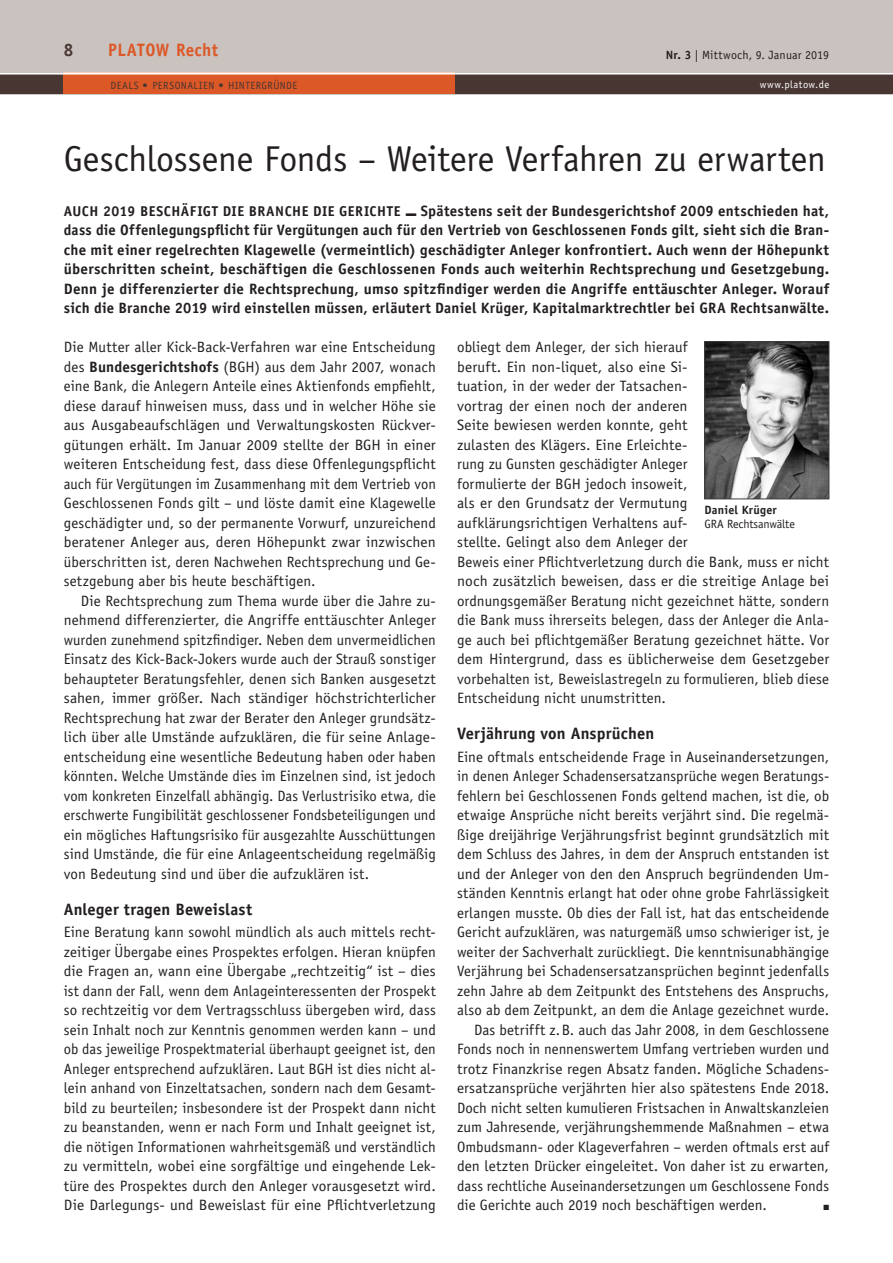
<style>
.page{position:relative;width:893px;height:1263px;background:#fff}
.page>*{position:absolute;margin:0;border:0;box-sizing:border-box;transform-origin:0 0}
._02_Headline_Seite_3{font:36px "Officina Sans Std";letter-spacing:-.005em;color:#231f20}
.t1{font:700 18px "Officina Sans Std";letter-spacing:.02em;color:#dd5827;scale:.95 1}
.t2{font:700 18px "Officina Sans Std";color:#473632;scale:.95 1}
._07_Zwischenhead_Bal{font:700 16.5px "Officina Sans Std";letter-spacing:.01em;color:#231f20}
._05_Fließtext{font:15px/19.5px "Officina Sans Std";letter-spacing:.005em;color:#231f20;text-align:justify}
._06_Fließtext_Einzug{font:15px/19.5px "Officina Sans Std";color:#231f20;text-align:justify}
._05_Fließtext-2{font:700 15px/19.5px "Officina Sans Std";letter-spacing:.02em;color:#231f20;text-align:justify}
._20_Kasten_Kopf{font:12px "Officina Sans Std";letter-spacing:.01em;color:#231f20}
._30_Tabelle_Fließtex{font:12px "Officina Sans Std";letter-spacing:-.01em;color:#231f20}
._30_Tabelle_Kopf{font:700 12px "Officina Sans Std";letter-spacing:.015em;color:#231f20}
.t3{font:10.5px "Officina Sans Std";letter-spacing:.035em;color:#473632}
.t4{font:10.5px "Officina Sans Std";letter-spacing:.045em;color:#fff}
._06_Fließtext_Einzug-2{font:7.5px "Zapf Dingbats";color:#231f20}
.s1{font-weight:700}
.s2{font-size:14.25px}
</style>
<div class="page">
<div style="left:0;top:0;width:893px;height:72px;background:#c9c2bf"></div>
<div style="left:0;top:72px;width:893px;height:22px;background:#473632"></div>
<hr style="left:0;top:94px;width:893px;height:1px;background:#473632">
<div style="left:64px;top:73px;width:391px;height:21px;background:#dd5827"></div>
<hr style="left:0;top:72px;width:893px;height:3px;background:#fff">
<img style="left:706px;top:343px;width:121px;height:154px">
<div style="left:704px;top:341px;width:125px;height:158px;border:1px solid #3e3e3f"></div>
<p class="t2" style="left:64px;top:39px;width:12px">8</p>
<p class="t1" style="left:108px;top:39px;width:117px">PLATOW Recht</p>
<p class="t3" style="left:111px;top:79px;width:188px">DEALS <span class="s1">•</span> PERSONALIEN <span class="s1">•</span> HINTERGRÜNDE</p>
<p class="_20_Kasten_Kopf" style="left:666px;top:47px;width:165px"><span class="s1">Nr. 3</span> | Mittwoch, 9. Januar 2019</p>
<p class="t4" style="left:760px;top:79px;width:71px">www.platow.de</p>
<p class="_02_Headline_Seite_3" style="left:64px;top:137px;width:763px">Geschlossene Fonds – Weitere Verfahren zu erwarten</p>
<p class="_05_Fließtext-2" style="left:64px;top:201px;width:767px"><span class="s2">AUCH 2019 BESCHÄFIGT DIE BRANCHE DIE GERICHTE</span> ■ Spätestens seit der Bundesgerichtshof 2009 entschieden hat, dass die Offenlegungspflicht für Vergütungen auch für den Vertrieb von Geschlossenen Fonds gilt, sieht sich die Bran&shy;che mit einer regelrechten Klagewelle (vermeintlich) geschädigter Anleger konfrontiert. Auch wenn der Höhepunkt überschritten scheint, beschäftigen die Geschlossenen Fonds auch weiterhin Rechtsprechung und Gesetzgebung.<br>Denn je differenzierter die Rechtsprechung, umso spitzfindiger werden die Angriffe enttäuschter Anleger. Worauf sich die Branche 2019 wird einstellen müssen, erläutert Daniel Krüger, Kapitalmarktrechtler bei GRA Rechtsanwälte.</p>
<p class="_05_Fließtext" style="left:64px;top:338px;width:374px">Die Mutter aller Kick-Back-Verfahren war eine Entscheidung des <span class="s1">Bundesgerichtshofs</span> (BGH) aus dem Jahr 2007, wonach eine Bank, die Anlegern Anteile eines Aktienfonds empfiehlt, diese darauf hinweisen muss, dass und in welcher Höhe sie aus Ausgabeaufschlägen und Verwaltungskosten Rückver&shy;gütungen erhält. Im Januar 2009 stellte der BGH in einer weiteren Entscheidung fest, dass diese Offenlegungspflicht auch für Vergütungen im Zusammenhang mit dem Vertrieb von Geschlossenen Fonds gilt – und löste damit eine Klagewelle geschädigter und, so der permanente Vorwurf, unzureichend beratener Anleger aus, deren Höhepunkt zwar inzwischen überschritten ist, deren Nachwehen Rechtsprechung und Ge&shy;setzgebung aber bis heute beschäftigen.</p>
<p class="_06_Fließtext_Einzug" style="left:64px;top:591px;width:374px;text-indent:17px">Die Rechtsprechung zum Thema wurde über die Jahre zu&shy;nehmend differenzierter, die Angriffe enttäuschter Anleger wurden zunehmend spitzfindiger. Neben dem unvermeidlichen Einsatz des Kick-Back-Jokers wurde auch der Strauß sonstiger behaupteter Beratungsfehler, denen sich Banken ausgesetzt sahen, immer größer. Nach ständiger höchstrichterlicher Rechtsprechung hat zwar der Berater den Anleger grundsätz&shy;lich über alle Umstände aufzuklären, die für seine Anlage&shy;entscheidung eine wesentliche Bedeutung haben oder haben könnten. Welche Umstände dies im Einzelnen sind, ist jedoch vom konkreten Einzelfall abhängig. Das Verlustrisiko etwa, die erschwerte Fungibilität geschlossener Fondsbeteiligungen und ein mögliches Haftungsrisiko für ausgezahlte Ausschüttungen sind Umstände, die für eine Anlageentscheidung regelmäßig von Bedeutung sind und über die aufzuklären ist.</p>
<p class="_07_Zwischenhead_Bal" style="left:64px;top:899px;width:190px">Anleger tragen Beweislast</p>
<p class="_05_Fließtext" style="left:64px;top:923px;width:374px">Eine Beratung kann sowohl mündlich als auch mittels recht&shy;zeitiger Übergabe eines Prospektes erfolgen. Hieran knüpfen die Fragen an, wann eine Übergabe „rechtzeitig“ ist – dies ist dann der Fall, wenn dem Anlageinteressenten der Prospekt so rechtzeitig vor dem Vertragsschluss übergeben wird, dass sein Inhalt noch zur Kenntnis genommen werden kann – und ob das jeweilige Prospektmaterial überhaupt geeignet ist, den Anleger entsprechend aufzuklären. Laut BGH ist dies nicht al&shy;lein anhand von Einzeltatsachen, sondern nach dem Gesamt&shy;bild zu beurteilen; insbesondere ist der Prospekt dann nicht zu beanstanden, wenn er nach Form und Inhalt geeignet ist, die nötigen Informationen wahrheitsgemäß und verständlich zu vermitteln, wobei eine sorgfältige und eingehende Lek&shy;türe des Prospektes durch den Anleger vorausgesetzt wird.<br>Die Darlegungs- und Beweislast für eine Pflichtverletzung</p>
<p class="_05_Fließtext" style="left:457px;top:338px;width:374px;text-align:left">obliegt dem Anleger, der sich hierauf<br>beruft. Ein non-liquet, also eine Si-<br>tuation, in der weder der Tatsachen-<br>vortrag der einen noch der anderen<br>Seite bewiesen werden konnte, geht<br>zulasten des Klägers. Eine Erleichte-<br>rung zu Gunsten geschädigter Anleger<br>formulierte der BGH jedoch insoweit,<br>als er den Grundsatz der Vermutung<br>aufklärungsrichtigen Verhaltens auf-<br>stellte. Gelingt also dem Anleger der<br>Beweis einer Pflichtverletzung durch die Bank, muss er nicht noch zusätzlich beweisen, dass er die streitige Anlage bei ordnungsgemäßer Beratung nicht gezeichnet hätte, sondern die Bank muss ihrerseits belegen, dass der Anleger die Anla&shy;ge auch bei pflichtgemäßer Beratung gezeichnet hätte. Vor dem Hintergrund, dass es üblicherweise dem Gesetzgeber vorbehalten ist, Beweislastregeln zu formulieren, blieb diese Entscheidung nicht unumstritten.</p>
<p class="_07_Zwischenhead_Bal" style="left:457px;top:723px;width:199px">Verjährung von Ansprüchen</p>
<p class="_05_Fließtext" style="left:457px;top:747px;width:374px">Eine oftmals entscheidende Frage in Auseinandersetzungen, in denen Anleger Schadensersatzansprüche wegen Beratungs&shy;fehlern bei Geschlossenen Fonds geltend machen, ist die, ob etwaige Ansprüche nicht bereits verjährt sind. Die regelmä&shy;ßige dreijährige Verjährungsfrist beginnt grundsätzlich mit dem Schluss des Jahres, in dem der Anspruch entstanden ist und der Anleger von den den Anspruch begründenden Um&shy;ständen Kenntnis erlangt hat oder ohne grobe Fahrlässigkeit erlangen musste. Ob dies der Fall ist, hat das entscheidende Gericht aufzuklären, was naturgemäß umso schwieriger ist, je weiter der Sachverhalt zurückliegt. Die kenntnisunabhängige Verjährung bei Schadensersatzansprüchen beginnt jedenfalls zehn Jahre ab dem Zeitpunkt des Entstehens des Anspruchs, also ab dem Zeitpunkt, an dem die Anlage gezeichnet wurde.</p>
<p class="_06_Fließtext_Einzug" style="left:457px;top:1020px;width:374px;text-indent:17px">Das betrifft z.B. auch das Jahr 2008, in dem Geschlossene Fonds noch in nennenswertem Umfang vertrieben wurden und trotz Finanzkrise regen Absatz fanden. Mögliche Schadens&shy;ersatzansprüche verjährten hier also spätestens Ende 2018.<br>Doch nicht selten kumulieren Fristsachen in Anwaltskanzleien zum Jahresende, verjährungshemmende Maßnahmen – etwa Ombudsmann- oder Klageverfahren – werden oftmals erst auf den letzten Drücker eingeleitet. Von daher ist zu erwarten, dass rechtliche Auseinandersetzungen um Geschlossene Fonds die Gerichte auch 2019 noch beschäftigen werden.</p>
<p class="_30_Tabelle_Kopf" style="left:705px;top:503px;width:74px">Daniel Krüger</p>
<p class="_30_Tabelle_Fließtex" style="left:705px;top:517px;width:92px">GRA Rechtsanwälte</p>
<p class="_06_Fließtext_Einzug-2" style="left:823px;top:1204px;width:7px">■</p>
</div>
